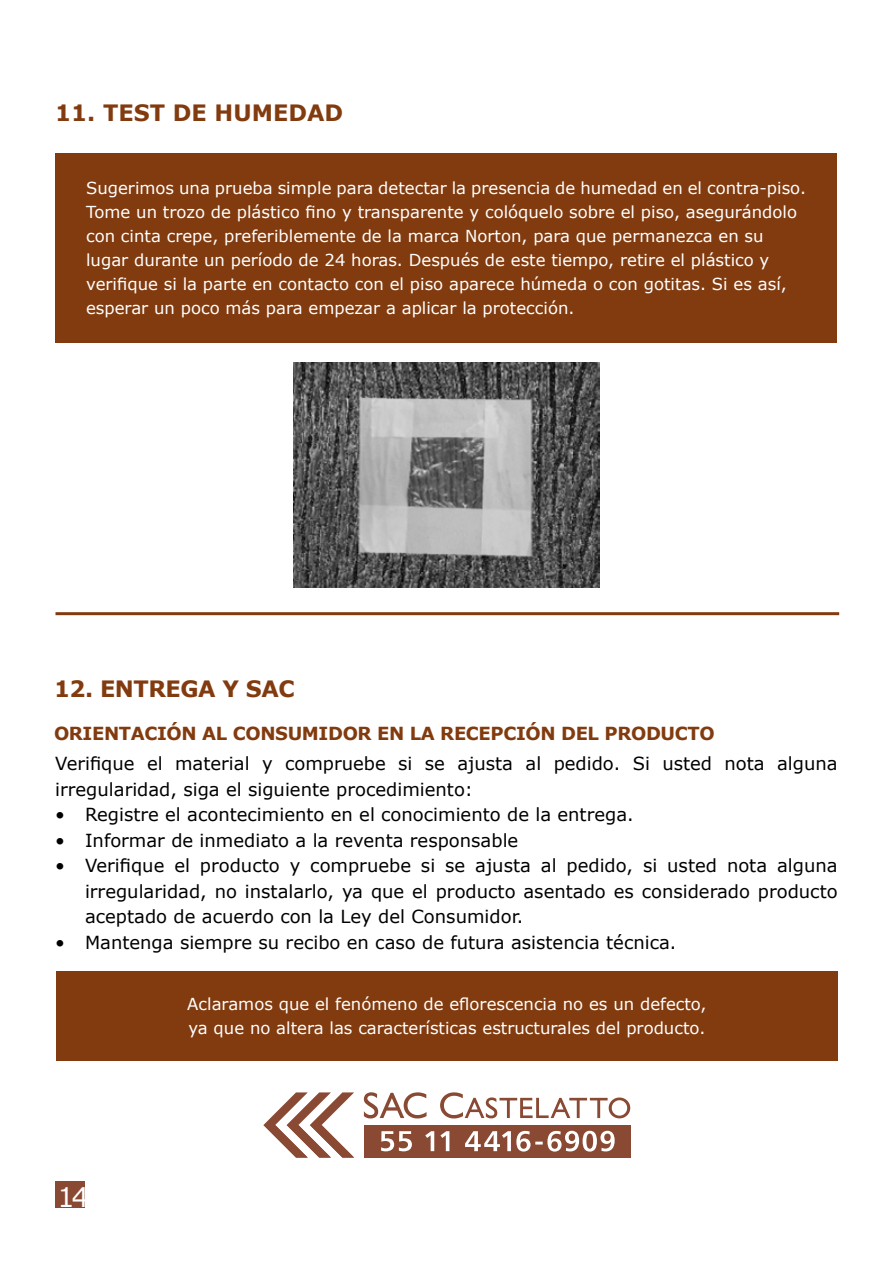
<style>
.page{position:relative;width:893px;height:1263px;background:#fff}
.page>*{position:absolute;margin:0;border:0;box-sizing:border-box;transform-origin:0 0}
.t1{font:27px "Verdana";color:#fff}
.t2{font:700 22.5px "Verdana";color:#823b0f}
.t3{font:700 22.5px "Verdana";letter-spacing:-.02em;color:#823b0f}
.t4{font:18px/25.5px "Verdana";color:#000}
.t5{font:700 18px "Verdana";letter-spacing:-.02em;color:#823b0f}
.t6{font:16.5px/24px "Verdana";color:#fff}
</style>
<div class="page">
<div style="left:55px;top:1181px;width:30px;height:27px;background:#894933"></div>
<img style="left:293px;top:362px;width:307px;height:226px">
<svg style="left:263px;top:1092px;width:91px;height:65px"></svg>
<svg style="left:364px;top:1092px;width:266px;height:26px"></svg>
<div style="left:364px;top:1125px;width:266px;height:32px;background:#894933"></div>
<svg style="left:381px;top:1131px;width:234px;height:20px"></svg>
<div style="left:56px;top:971px;width:782px;height:89px;background:#823b0f"></div>
<div style="left:55px;top:153px;width:782px;height:190px;background:#823b0f"></div>
<hr style="left:56px;top:612px;width:783px;height:3px;background:#823b0f">
<h2 class="t2" style="left:55px;top:97px;width:289px">11. TEST DE HUM EDAD</h2>
<p class="t6" style="left:86px;top:176px;width:721px">Sugerimos una prueba simple para detectar la presencia de humedad en el contra-piso.<br>Tome un trozo de plástico fino y transparente y colóquelo sobre el piso, asegurándolo con cinta crepe, preferiblemente de la marca Norton, para que permanezca en su lugar durante un período de 24 horas. Después de este tiempo, retire el plástico y verifique si la parte en contacto con el piso aparece húmeda o con gotitas. Si es así, esperar un poco más para empezar a aplicar la protección.</p>
<h2 class="t3" style="left:54px;top:673px;width:242px">12. ENTREGA y SAC</h2>
<p class="t5" style="left:54px;top:721px;width:662px">ORIENTACIÓN AL CONSUMIDOR EN LA RECEPCIÓN DEL PRODUCTO</p>
<p class="t4" style="left:55px;top:750px;width:784px">Verifique el material y compruebe si se ajusta al pedido. Si usted nota alguna irregularidad, siga el siguiente procedimiento:</p>
<p class="t4" style="left:55px;top:801px;width:580px">• Registre el acontecimiento en el conocimiento de la entrega.</p>
<p class="t4" style="left:55px;top:827px;width:465px">• Informar de inmediato a la reventa responsable</p>
<p class="t4" style="left:85px;top:853px;width:754px;text-align:justify;text-indent:-30px">• Verifique el producto y compruebe si se ajusta al pedido, si usted nota alguna irregularidad, no instalarlo, ya que el producto asentado es considerado producto aceptado de acuerdo con la Ley del Consumidor.</p>
<p class="t4" style="left:55px;top:929px;width:623px">• Mantenga siempre su recibo en caso de futura asistencia técnica.</p>
<h1 class="t1" style="left:57px;top:1178px;width:33px">14</h1>
<p class="t6" style="left:187px;top:992px;width:521px">Aclaramos que el fenómeno de eflorescencia no es un defecto, ya que no altera las características estructurales del producto.</p>
</div>
